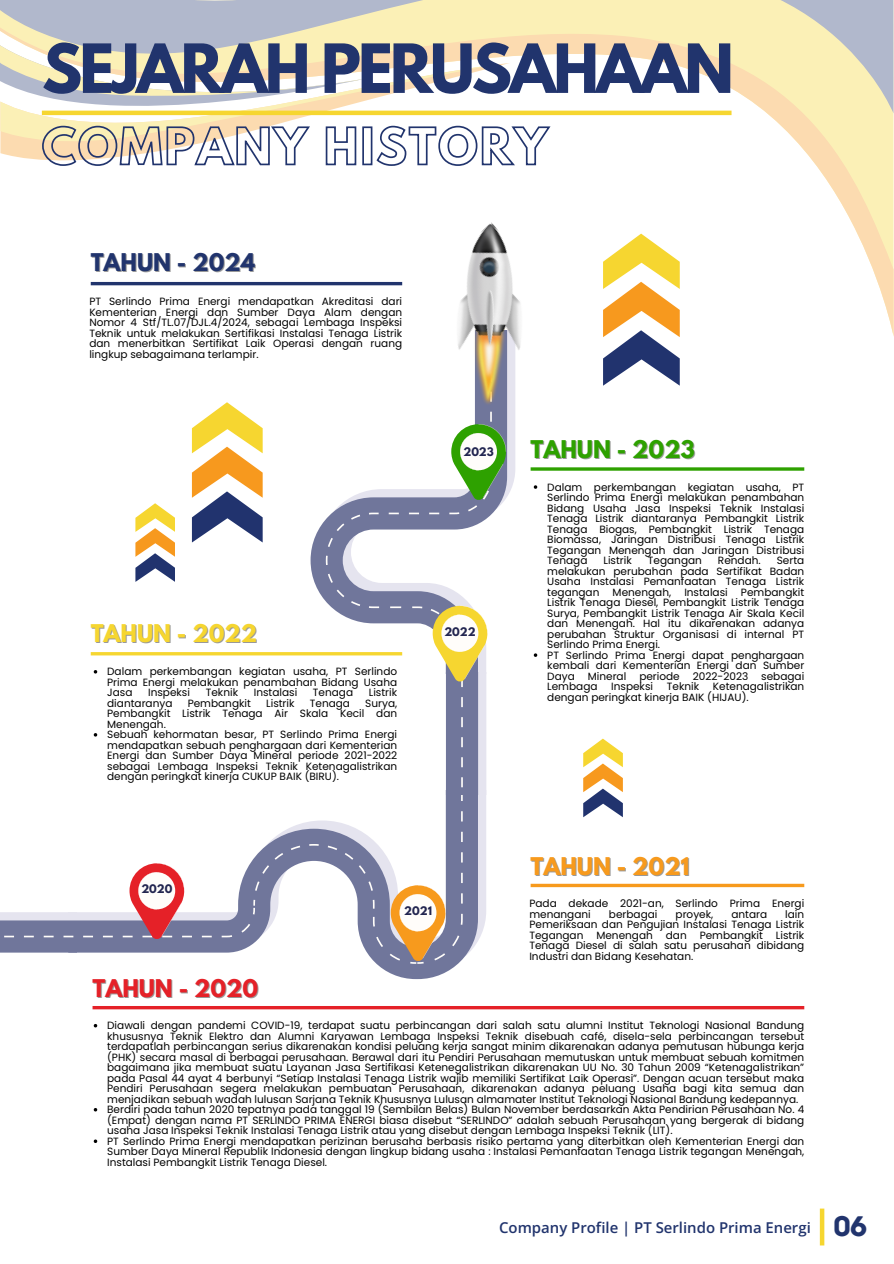
<style>
.page{position:relative;width:894px;height:1264px;background:#fff}
.page>*{position:absolute;margin:0;border:0;box-sizing:border-box;transform-origin:0 0}
.t1{font:700 60px "League Spartan";letter-spacing:-.05em;color:#21346d}
.t2{font:30px "Archive";color:#21346d}
.t3{font:700 21.6px "League Spartan";color:#21346d}
.t4{font:700 21.6px "League Spartan";color:#e52128}
.t5{font:700 21.6px "League Spartan";color:#f79a1d}
.t6{font:700 21.6px "League Spartan";color:#f6d630}
.t7{font:700 21.6px "League Spartan";color:#2ea100}
.t8{font:600 14.85px "Open Sans";color:#21346d}
.t9{font:10.5px/10.5px "Poppins";color:#000;text-align:justify}
.t10{font:700 10.5px "League Spartan";color:#232650}
</style>
<div class="page">
<svg style="left:0;top:0;width:893px;height:17px;background:#d2d1c1"></svg>
<svg style="left:0;top:17px;width:893px;height:320px"></svg>
<svg style="left:0;top:167px;width:510px;height:8px"></svg>
<hr style="left:91px;top:282px;width:311px;height:3px;background:#21346d">
<hr style="left:42px;top:111px;width:689px;height:4px;background:#f6d630">
<svg style="left:0;top:45px;width:552px;height:122px"></svg>
<div style="left:819px;top:1208px;width:5px;height:37px;background:#f6d630"></div>
<svg style="left:376px;top:963px;width:83px;height:16px"></svg>
<svg style="left:77px;top:790px;width:410px;height:173px"></svg>
<svg style="left:507px;top:409px;width:8px;height:87px"></svg>
<svg style="left:491px;top:409px;width:16px;height:106px"></svg>
<svg style="left:280px;top:330px;width:211px;height:326px"></svg>
<div style="left:462px;top:682px;width:16px;height:112px;background:#70769b"></div>
<svg style="left:77px;top:672px;width:385px;height:122px"></svg>
<svg style="left:451px;top:424px;width:55px;height:77px"></svg>
<svg style="left:390px;top:885px;width:55px;height:76px"></svg>
<svg style="left:432px;top:605px;width:55px;height:77px"></svg>
<img style="left:396px;top:222px;width:187px;height:187px">
<svg style="left:129px;top:863px;width:55px;height:77px"></svg>
<hr style="left:92px;top:1006px;width:712px;height:3px;background:#e52128">
<svg style="left:530px;top:883px;width:274px;height:4px"></svg>
<hr style="left:91px;top:652px;width:311px;height:3px;background:#f6d630">
<hr style="left:530px;top:467px;width:274px;height:3px;background:#2ea100">
<svg style="left:533px;top:485px;width:4px;height:4px"></svg>
<svg style="left:533px;top:653px;width:4px;height:4px"></svg>
<svg style="left:0;top:912px;width:77px;height:41px;background:#8c90af"></svg>
<svg style="left:603px;top:234px;width:76px;height:152px"></svg>
<svg style="left:583px;top:738px;width:39px;height:79px"></svg>
<svg style="left:192px;top:402px;width:70px;height:140px"></svg>
<svg style="left:135px;top:503px;width:40px;height:79px"></svg>
<h2 class="t1" style="left:42px;top:39px;width:693px">SEJARAH PERUSAHAAN</h2>
<h1 class="t3" style="left:91px;top:252px;width:166px">TAHUN - 2024</h1>
<p class="t9" style="left:89px;top:296px;width:314px">PT Serlindo Prima Energi mendapatkan Akreditasi dari Kementerian Energi dan Sumber Daya Alam dengan Nomor 4 Stf/TL.07/DJL.4/2024, sebagai Lembaga Inspeksi Teknik untuk melakukan Sertifikasi Instalasi Tenaga Listrik dan menerbitkan Sertifikat Laik Operasi dengan ruang lingkup sebagaimana terlampir.</p>
<p class="t10" style="left:463px;top:446px;width:32px">2023</p>
<p class="t6" style="left:91px;top:623px;width:168px">TAHUN - 2022</p>
<h3 class="t9" style="left:107px;top:666px;width:291px">Dalam perkembangan kegiatan usaha, PT Serlindo Prima Energi melakukan penambahan Bidang Usaha Jasa</h3>
<h3 class="t9" style="left:148px;top:687px;width:43px">Inspeksi</h3>
<h3 class="t9" style="left:206px;top:687px;width:34px">Teknik</h3>
<h3 class="t9" style="left:254px;top:687px;width:45px">Instalasi</h3>
<h3 class="t9" style="left:313px;top:687px;width:42px">Tenaga</h3>
<h3 class="t9" style="left:369px;top:687px;width:30px">Listrik</h3>
<h3 class="t9" style="left:107px;top:698px;width:67px">diantaranya</h3>
<h3 class="t9" style="left:188px;top:698px;width:65px">Pembangkit</h3>
<h3 class="t9" style="left:266px;top:698px;width:30px">Listrik</h3>
<h3 class="t9" style="left:310px;top:698px;width:42px">Tenaga</h3>
<h3 class="t9" style="left:107px;top:698px;width:291px;text-indent:258px">Surya, Pembangkit Listrik Tenaga Air Skala Kecil dan Menengah.</h3>
<p class="t9" style="left:107px;top:729px;width:291px">Sebuah kehormatan besar, PT Serlindo Prima Energi mendapatkan sebuah penghargaan dari Kementerian Energi dan Sumber Daya Mineral periode 2021-2022 sebagai Lembaga Inspeksi Teknik Ketenagalistrikan dengan peringkat kinerja CUKUP BAIK (BIRU).</p>
<h5 class="t10" style="left:444px;top:627px;width:33px">2022</h5>
<p class="t10" style="left:141px;top:883px;width:33px">2020</p>
<p class="t4" style="left:92px;top:977px;width:167px">TAHUN - 2020</p>
<h5 class="t10" style="left:404px;top:905px;width:29px">2021</h5>
<p class="t7" style="left:530px;top:439px;width:166px">TAHUN - 2023</p>
<p class="t9" style="left:547px;top:481px;width:258px">Dalam perkembangan kegiatan usaha, PT Serlindo Prima Energi melakukan penambahan Bidang Usaha Jasa Inspeksi Teknik Instalasi Tenaga Listrik diantaranya Pembangkit Listrik Tenaga Biogas, Pembangkit Listrik Tenaga Biomassa, Jaringan Distribusi Tenaga Listrik Tegangan Menengah dan Jaringan Distribusi Tenaga</p>
<p class="t9" style="left:603px;top:555px;width:30px">Listrik</p>
<p class="t9" style="left:647px;top:555px;width:56px">Tegangan</p>
<p class="t9" style="left:717px;top:555px;width:44px">Rendah.</p>
<p class="t9" style="left:547px;top:555px;width:258px;text-indent:229px">Serta melakukan perubahan pada Sertifikat Badan Usaha Instalasi Pemanfaatan Tenaga Listrik tegangan</p>
<p class="t9" style="left:547px;top:586px;width:258px;text-indent:194px">Pembangkit Listrik Tenaga Diesel, Pembangkit Listrik Tenaga Surya, Pembangkit Listrik Tenaga Air Skala Kecil dan Menengah. Hal itu dikarenakan adanya perubahan Struktur Organisasi di internal PT Serlindo Prima Energi.</p>
<p class="t9" style="left:547px;top:649px;width:258px">PT Serlindo Prima Energi dapat penghargaan kembali dari Kementerian Energi dan Sumber Daya Mineral periode 2022-2023 sebagai Lembaga</p>
<p class="t9" style="left:612px;top:586px;width:60px">Menengah,</p>
<p class="t9" style="left:684px;top:586px;width:45px">Instalasi</p>
<p class="t9" style="left:547px;top:681px;width:258px;text-indent:165px">Ketenagalistrikan dengan peringkat kinerja BAIK (HIJAU).</p>
<p class="t9" style="left:611px;top:681px;width:43px">Inspeksi</p>
<p class="t9" style="left:666px;top:681px;width:34px">Teknik</p>
<p class="t5" style="left:530px;top:855px;width:160px">TAHUN - 2021</p>
<p class="t9" style="left:529px;top:898px;width:276px">Pada dekade 2021-an, Serlindo Prima Energi menangani</p>
<p class="t9" style="left:529px;top:908px;width:276px;text-indent:256px">lain Pemeriksaan dan Pengujian Instalasi Tenaga Listrik Tegangan Menengah dan Pembangkit Listrik Tenaga Diesel di salah satu perusahan dibidang Industri dan Bidang Kesehatan.</p>
<p class="t9" style="left:608px;top:908px;width:50px">berbagai</p>
<p class="t9" style="left:675px;top:908px;width:39px">proyek,</p>
<p class="t9" style="left:731px;top:908px;width:37px">antara</p>
<p class="t9" style="left:107px;top:1020px;width:698px">Diawali dengan pandemi COVID-19, terdapat suatu perbincangan dari salah satu alumni Institut Teknologi Nasional Bandung khususnya Teknik Elektro dan Alumni Karyawan Lembaga Inspeksi Teknik disebuah café, disela-sela perbincangan tersebut terdapatlah perbincangan serius dikarenakan kondisi peluang kerja sangat minim dikarenakan adanya pemutusan hubunga kerja (PHK) secara masal di berbagai perusahaan. Berawal dari itu Pendiri Perusahaan memutuskan untuk membuat sebuah komitmen bagaimana jika membuat suatu Layanan Jasa Sertifikasi Ketenegalistrikan dikarenakan UU No. 30 Tahun 2009 “Ketenagalistrikan” pada Pasal 44 ayat 4 berbunyi “Setiap Instalasi Tenaga Listrik wajib memiliki Sertifikat Laik Operasi”. Dengan acuan tersebut maka Pendiri Perusahaan segera melakukan pembuatan Perusahaan, dikarenakan adanya peluang Usaha bagi kita semua dan menjadikan sebuah wadah lulusan Sarjana Teknik Khususnya Lulusan almamater Institut Teknologi Nasional Bandung kedepannya.</p>
<p class="t9" style="left:107px;top:1104px;width:698px">Berdiri pada tahun 2020 tepatnya pada tanggal 19 (Sembilan Belas) Bulan November berdasarkan Akta Pendirian Perusahaan No. 4 (Empat) dengan nama PT SERLINDO PRIMA ENERGI biasa disebut “SERLINDO” adalah sebuah Perusahaan yang bergerak di bidang usaha Jasa Inspeksi Teknik Instalasi Tenaga Listrik atau yang disebut dengan Lembaga Inspeksi Teknik (LIT).</p>
<h3 class="t9" style="left:107px;top:1135px;width:698px">PT Serlindo Prima Energi mendapatkan perizinan berusaha berbasis risiko pertama yang diterbitkan oleh Kementerian Energi dan Sumber Daya Mineral Republik Indonesia dengan lingkup bidang usaha : Instalasi Pemanfaatan Tenaga Listrik tegangan Menengah, Instalasi Pembangkit Listrik Tenaga Diesel.</h3>
<h3 class="t8" style="left:499px;top:1216px;width:313px">Company Profile | PT Serlindo Prima Energi</h3>
<p class="t2" style="left:833px;top:1208px;width:36px">06</p>
</div>
